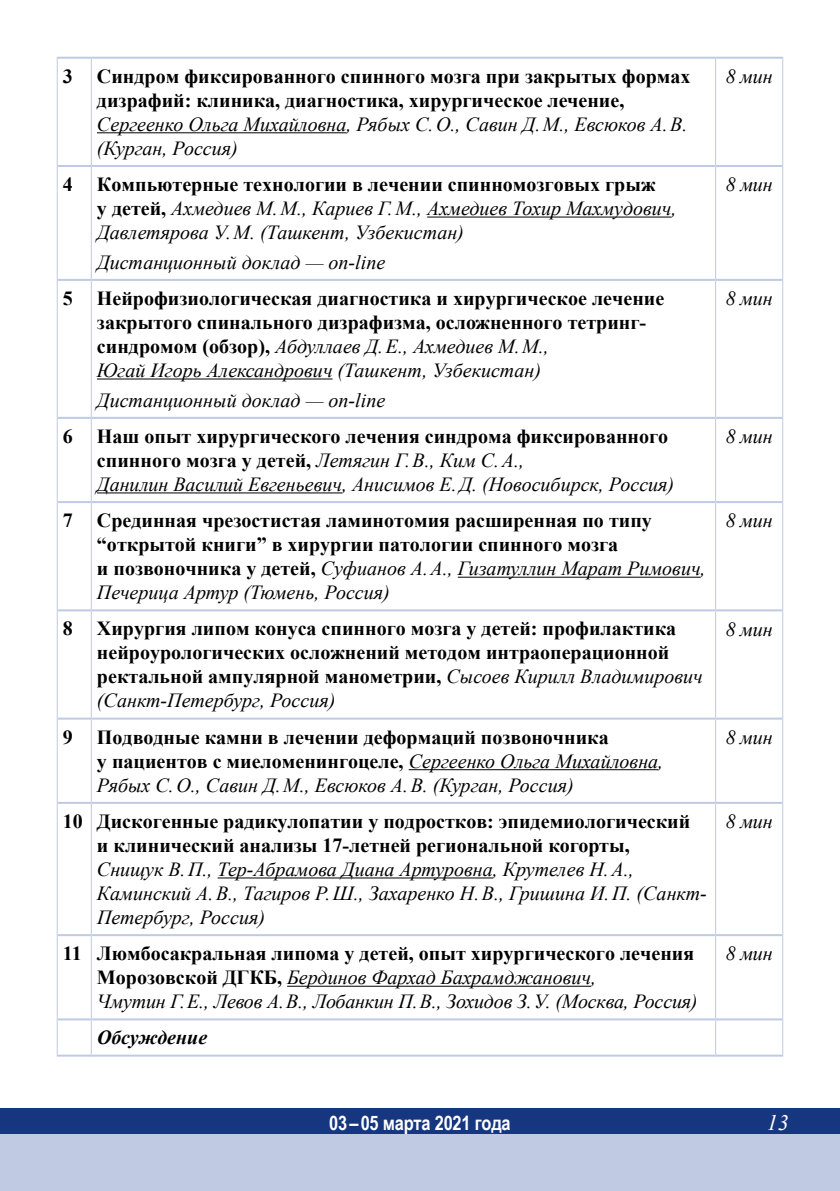
<style>
.page{position:relative;width:840px;height:1191px;background:#fff}
.page>*{position:absolute;margin:0;border:0;box-sizing:border-box;transform-origin:0 0}
.t1{font:italic 22px "Times New Roman";color:#fff}
.t2{font:700 20px/24px "Times New Roman";color:#000}
.t3{font:italic 20px/24px "Times New Roman";color:#000}
.t4{font:700 20px "Arial Narrow";letter-spacing:-.01em;color:#fff}
.t5{font:italic 700 20px "Times New Roman";color:#000}
.s1{font-weight:700;font-style:normal}
.s2{font-weight:400;font-style:italic}
</style>
<div class="page">
<div style="left:0;top:1108px;width:839px;height:26px;background:#16367f"></div>
<div style="left:0;top:1134px;width:839px;height:57px;background:#c0cae3"></div>
<hr style="left:57px;top:59px;width:1px;height:107px;background:#c0cae3">
<hr style="left:91px;top:59px;width:1px;height:106px;background:#c0cae3">
<hr style="left:714px;top:59px;width:1px;height:106px;background:#c0cae3">
<hr style="left:781px;top:59px;width:1px;height:107px;background:#c0cae3">
<hr style="left:57px;top:166px;width:1px;height:114px;background:#c0cae3">
<hr style="left:91px;top:167px;width:1px;height:112px;background:#c0cae3">
<hr style="left:714px;top:167px;width:1px;height:112px;background:#c0cae3">
<hr style="left:781px;top:166px;width:1px;height:114px;background:#c0cae3">
<hr style="left:57px;top:280px;width:1px;height:138px;background:#c0cae3">
<hr style="left:91px;top:281px;width:1px;height:136px;background:#c0cae3">
<hr style="left:714px;top:281px;width:1px;height:136px;background:#c0cae3">
<hr style="left:781px;top:280px;width:1px;height:138px;background:#c0cae3">
<hr style="left:57px;top:418px;width:1px;height:84px;background:#c0cae3">
<hr style="left:91px;top:419px;width:1px;height:82px;background:#c0cae3">
<hr style="left:714px;top:419px;width:1px;height:82px;background:#c0cae3">
<hr style="left:781px;top:418px;width:1px;height:84px;background:#c0cae3">
<hr style="left:57px;top:502px;width:1px;height:108px;background:#c0cae3">
<hr style="left:91px;top:503px;width:1px;height:106px;background:#c0cae3">
<hr style="left:714px;top:503px;width:1px;height:106px;background:#c0cae3">
<hr style="left:781px;top:502px;width:1px;height:108px;background:#c0cae3">
<hr style="left:57px;top:610px;width:1px;height:108px;background:#c0cae3">
<hr style="left:91px;top:611px;width:1px;height:106px;background:#c0cae3">
<hr style="left:714px;top:611px;width:1px;height:106px;background:#c0cae3">
<hr style="left:781px;top:610px;width:1px;height:108px;background:#c0cae3">
<hr style="left:57px;top:718px;width:1px;height:85px;background:#c0cae3">
<hr style="left:91px;top:719px;width:1px;height:83px;background:#c0cae3">
<hr style="left:714px;top:719px;width:1px;height:83px;background:#c0cae3">
<hr style="left:781px;top:718px;width:1px;height:85px;background:#c0cae3">
<hr style="left:57px;top:803px;width:1px;height:132px;background:#c0cae3">
<hr style="left:91px;top:804px;width:1px;height:130px;background:#c0cae3">
<hr style="left:714px;top:804px;width:1px;height:130px;background:#c0cae3">
<hr style="left:781px;top:803px;width:1px;height:132px;background:#c0cae3">
<hr style="left:57px;top:935px;width:1px;height:84px;background:#c0cae3">
<hr style="left:91px;top:936px;width:1px;height:82px;background:#c0cae3">
<hr style="left:714px;top:936px;width:1px;height:82px;background:#c0cae3">
<hr style="left:781px;top:935px;width:1px;height:84px;background:#c0cae3">
<hr style="left:57px;top:1019px;width:1px;height:35px;background:#c0cae3">
<hr style="left:91px;top:1020px;width:1px;height:34px;background:#c0cae3">
<hr style="left:714px;top:1020px;width:1px;height:34px;background:#c0cae3">
<hr style="left:781px;top:1019px;width:1px;height:35px;background:#c0cae3">
<hr style="left:57px;top:57px;width:34px;height:2px;background:#c0cae3">
<hr style="left:91px;top:57px;width:624px;height:2px;background:#c0cae3">
<hr style="left:715px;top:57px;width:67px;height:2px;background:#c0cae3">
<hr style="left:58px;top:165px;width:33px;height:2px;background:#c0cae3">
<hr style="left:91px;top:165px;width:624px;height:2px;background:#c0cae3">
<hr style="left:715px;top:165px;width:66px;height:2px;background:#c0cae3">
<hr style="left:58px;top:279px;width:33px;height:2px;background:#c0cae3">
<hr style="left:91px;top:279px;width:624px;height:2px;background:#c0cae3">
<hr style="left:715px;top:279px;width:66px;height:2px;background:#c0cae3">
<hr style="left:58px;top:417px;width:33px;height:2px;background:#c0cae3">
<hr style="left:91px;top:417px;width:624px;height:2px;background:#c0cae3">
<hr style="left:715px;top:417px;width:66px;height:2px;background:#c0cae3">
<hr style="left:58px;top:501px;width:33px;height:2px;background:#c0cae3">
<hr style="left:91px;top:501px;width:624px;height:2px;background:#c0cae3">
<hr style="left:715px;top:501px;width:66px;height:2px;background:#c0cae3">
<hr style="left:58px;top:609px;width:33px;height:2px;background:#c0cae3">
<hr style="left:91px;top:609px;width:624px;height:2px;background:#c0cae3">
<hr style="left:715px;top:609px;width:66px;height:2px;background:#c0cae3">
<hr style="left:58px;top:717px;width:33px;height:2px;background:#c0cae3">
<hr style="left:91px;top:717px;width:624px;height:2px;background:#c0cae3">
<hr style="left:715px;top:717px;width:66px;height:2px;background:#c0cae3">
<hr style="left:58px;top:802px;width:33px;height:2px;background:#c0cae3">
<hr style="left:91px;top:802px;width:624px;height:2px;background:#c0cae3">
<hr style="left:715px;top:802px;width:66px;height:2px;background:#c0cae3">
<hr style="left:58px;top:934px;width:33px;height:2px;background:#c0cae3">
<hr style="left:91px;top:934px;width:624px;height:2px;background:#c0cae3">
<hr style="left:715px;top:934px;width:66px;height:2px;background:#c0cae3">
<hr style="left:58px;top:1018px;width:33px;height:2px;background:#c0cae3">
<hr style="left:91px;top:1018px;width:624px;height:2px;background:#c0cae3">
<hr style="left:715px;top:1018px;width:66px;height:2px;background:#c0cae3">
<hr style="left:57px;top:1054px;width:34px;height:2px;background:#c0cae3">
<hr style="left:91px;top:1054px;width:624px;height:2px;background:#c0cae3">
<hr style="left:715px;top:1054px;width:67px;height:2px;background:#c0cae3">
<hr style="left:97px;top:132px;width:249px;height:1px;background:#000">
<hr style="left:427px;top:216px;width:244px;height:1px;background:#000">
<hr style="left:97px;top:378px;width:235px;height:1px;background:#000">
<hr style="left:97px;top:492px;width:245px;height:1px;background:#000">
<hr style="left:457px;top:576px;width:243px;height:1px;background:#000">
<hr style="left:408px;top:769px;width:250px;height:1px;background:#000">
<hr style="left:217px;top:877px;width:275px;height:1px;background:#000">
<hr style="left:287px;top:985px;width:303px;height:1px;background:#000">
<p class="t2" style="left:97px;top:63px;width:594px;text-indent:-34px">3 Синдром фиксированного спинного мозга при закрытых формах дизрафий: клиника, диагностика, хирургическое лечение,</p>
<p class="t3" style="left:97px;top:111px;width:591px">Сергеенко Ольга Михайловна, Рябых С.О., Савин Д.М., Евсюков А.В. (Курган, Россия)</p>
<p class="t3" style="left:97px;top:172px;width:580px;text-indent:-34px"><span class="s1">4 Компьютерные технологии в лечении спинномозговых грыж<br>у детей,</span> Ахмедиев М.М., Кариев Г.М., Ахмедиев Тохир Махмудович,<br>Давлетярова У.М. (Ташкент, Узбекистан)</p>
<p class="t3" style="left:97px;top:249px;width:289px">Дистанционный доклад — on-line</p>
<p class="t2" style="left:97px;top:285px;width:568px;text-indent:-34px">5 Нейрофизиологическая диагностика и хирургическое лечение закрытого спинального дизрафизма, осложненного тетринг&shy;синдромом (обзор), <span class="s2">Абдуллаев Д.Е., Ахмедиев М.М.,<br>Югай Игорь Александрович (Ташкент, Узбекистан)</span></p>
<p class="t3" style="left:97px;top:387px;width:289px">Дистанционный доклад — on-line</p>
<p class="t3" style="left:725px;top:64px;width:48px">8 мин</p>
<p class="t3" style="left:725px;top:172px;width:48px">8 мин</p>
<p class="t3" style="left:725px;top:286px;width:48px">8 мин</p>
<p class="t3" style="left:97px;top:423px;width:578px;text-indent:-34px"><span class="s1">6 Наш опыт хирургического лечения синдрома фиксированного спинного мозга у детей,</span> Летягин Г.В., Ким С.А.,<br>Данилин Василий Евгеньевич, Анисимов Е.Д. (Новосибирск, Россия)</p>
<p class="t3" style="left:725px;top:424px;width:48px">8 мин</p>
<p class="t2" style="left:97px;top:508px;width:609px;text-indent:-34px">7 Срединная чрезостистая ламинотомия расширенная по типу “открытой книги” в хирургии патологии спинного мозга<br>и позвоночника у детей, <span class="s2">Суфианов А.А., Гизатуллин Марат Римович, Печерица Артур (Тюмень, Россия)</span></p>
<p class="t3" style="left:725px;top:508px;width:48px">8 мин</p>
<p class="t2" style="left:97px;top:616px;width:606px;text-indent:-34px">8 Хирургия липом конуса спинного мозга у детей: профилактика нейроурологических осложнений методом интраоперационной ректальной ампулярной манометрии, <span class="s2">Сысоев Кирилл Владимирович (Санкт-Петербург, Россия)</span></p>
<p class="t3" style="left:725px;top:616px;width:48px">8 мин</p>
<p class="t2" style="left:97px;top:724px;width:567px;text-indent:-34px">9 Подводные камни в лечении деформаций позвоночника<br>у пациентов с миеломенингоцеле, <span class="s2">Сергеенко Ольга Михайловна,<br>Рябых С.О., Савин Д.М., Евсюков А.В. (Курган, Россия)</span></p>
<p class="t3" style="left:725px;top:724px;width:48px">8 мин</p>
<p class="t2" style="left:97px;top:808px;width:594px;text-indent:-34px">10 Дискогенные радикулопатии у подростков: эпидемиологический и клинический анализы 17-летней региональной когорты,</p>
<p class="t3" style="left:97px;top:856px;width:611px">Снищук В.П., Тер-Абрамова Диана Артуровна, Крутелев Н.А.,<br>Каминский А.В., Тагиров Р.Ш., Захаренко Н.В., Гришина И.П. (Санкт-<br>Петербург, Россия)</p>
<p class="t3" style="left:725px;top:809px;width:48px">8 мин</p>
<p class="t3" style="left:97px;top:941px;width:601px;text-indent:-34px"><span class="s1">11 Люмбосакральная липома у детей, опыт хирургического лечения<br>Морозовской ДГКБ,</span> Бердинов Фархад Бахрамджанович,<br>Чмутин Г.Е., Левов А.В., Лобанкин П.В., Зохидов З.У. (Москва, Россия)</p>
<p class="t3" style="left:725px;top:941px;width:48px">8 мин</p>
<p class="t5" style="left:97px;top:1023px;width:112px">Обсуждение</p>
<p class="t4" style="left:329px;top:1107px;width:183px">03 – 05 марта 2021 года</p>
<p class="t1" style="left:766px;top:1107px;width:23px">13</p>
</div>
